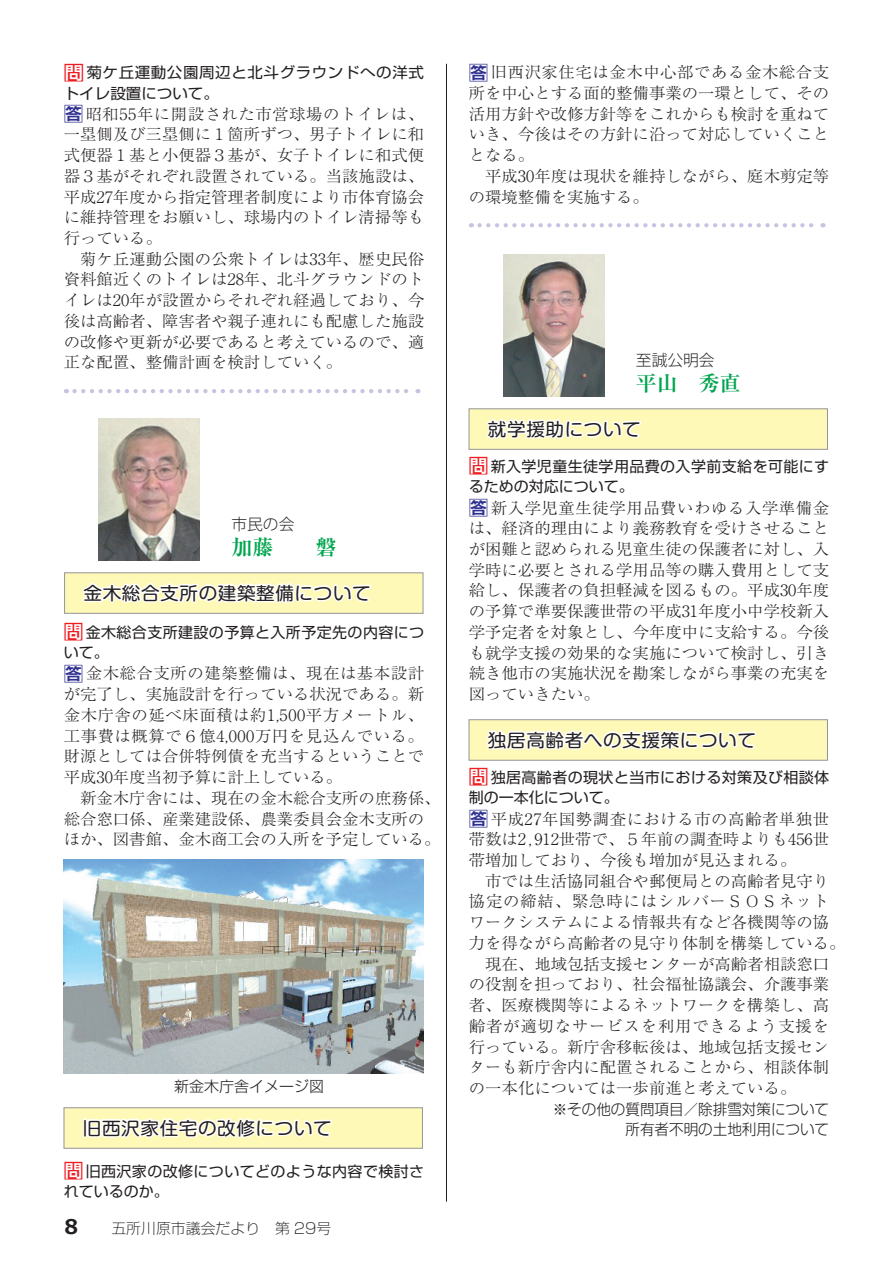
<style>
.page{position:relative;width:893px;height:1263px;background:#fff}
.page>*{position:absolute;margin:0;border:0;box-sizing:border-box;transform-origin:0 0}
.t1{font:700 21px "Ryumin Pro";color:#00a54f}
.t2{font:700 20.25px "Meiryo";color:#231f20}
.t3{font:17.85px "Shin M Go Pro";letter-spacing:.03em;color:#231f20;scale:1.05 1}
.t4{font:300 15.75px/20.7px "Ryumin Pro";color:#231f20;scale:1.04 1}
.t5{font:300 15.75px "Koz Go Pro";color:#231f20}
.t6{font:300 15px/20.7px "Shin Go Pro";color:#231f20;text-align:right}
.t7{font:14.85px/20.7px "Shin Go Pro";letter-spacing:.025em;color:#231f20}
.t8{font:14.85px/20.7px "Shin Go Pro";letter-spacing:.025em;color:#231f20;scale:1.05 1}
.t9{font:300 expanded 14.85px "Shin Go Pro";color:#231f20}
.t10{font:300 14.85px "Shin Go Pro";color:#231f20}
.s1{font-family:"Shin Go Pro De";font-weight:700;font-size:19.35px;color:#ee1d23}
.s2{font-family:"Shin Go Pro De";font-weight:700;font-size:19.35px;color:#2e3092}
</style>
<div class="page">
<hr style="left:446px;top:64px;width:1px;height:1138px;background:#231f20">
<svg style="left:74px;top:389px;width:344px;height:4px"></svg>
<img style="left:64px;top:859px;width:359px;height:214px">
<div style="left:64px;top:1107px;width:359px;height:41px;background:#fff9b8;border:1px solid #939598"></div>
<svg style="left:82px;top:1055px;width:252px;height:83px"></svg>
<svg style="left:479px;top:223px;width:344px;height:4px"></svg>
<div style="left:469px;top:409px;width:359px;height:40px;background:#fff9b8"></div>
<svg style="left:486px;top:356px;width:157px;height:83px"></svg>
<img style="left:503px;top:255px;width:101px;height:141px">
<div style="left:469px;top:719px;width:359px;height:41px;background:#fff9b8;border:1px solid #939598"></div>
<svg style="left:484px;top:719px;width:274px;height:31px"></svg>
<div style="left:64px;top:573px;width:359px;height:40px;background:#fff9b8;border:1px solid #939598"></div>
<svg style="left:81px;top:520px;width:292px;height:94px"></svg>
<img style="left:99px;top:419px;width:101px;height:141px">
<p class="t8" style="left:64px;top:60px;width:345px"><span class="s1">問</span>菊ケ丘運動公園周辺と北斗グラウンドへの洋式トイレ設置について。</p>
<p class="t4" style="left:64px;top:102px;width:348px"><span class="s2">答</span>昭和55年に開設された市営球場のトイレは、一塁側及び三塁側に１箇所ずつ、男子トイレに和式便器１基と小便器３基が、女子トイレに和式便器３基がそれぞれ設置されている。当該施設は、平成27年度から指定管理者制度により市体育協会に維持管理をお願いし、球場内のトイレ清掃等も行っている。<br>　菊ケ丘運動公園の公衆トイレは33年、歴史民俗資料館近くのトイレは28年、北斗グラウンドのトイレは20年が設置からそれぞれ経過しており、今後は高齢者、障害者や親子連れにも配慮した施設の改修や更新が必要であると考えているので、適正な配置、整備計画を検討していく。</p>
<p class="t5" style="left:231px;top:514px;width:64px">市民の会</p>
<h1 class="t1" style="left:231px;top:531px;width:106px">加藤　　磐</h1>
<p class="t3" style="left:84px;top:579px;width:275px">金木総合支所の建築整備について</p>
<p class="t7" style="left:64px;top:620px;width:362px"><span class="s1">問</span>金木総合支所建設の予算と入所予定先の内容について。</p>
<p class="t4" style="left:64px;top:662px;width:364px"><span class="s2">答</span>金木総合支所の建築整備は、現在は基本設計が完了し、実施設計を行っている状況である。新金木庁舎の延べ床面積は約1,500平方メートル、工事費は概算で６億4,000万円を見込んでいる。財源としては合併特例債を充当するということで平成30年度当初予算に計上している。<br>　新金木庁舎には、現在の金木総合支所の庶務係、総合窓口係、産業建設係、農業委員会金木支所のほか、図書館、金木商工会の入所を予定している。</p>
<p class="t10" style="left:174px;top:1074px;width:151px">新金木庁舎イメージ図</p>
<p class="t3" style="left:83px;top:1113px;width:239px">旧西沢家住宅の改修について</p>
<p class="t7" style="left:64px;top:1159px;width:362px"><span class="s1">問</span>旧西沢家の改修についてどのような内容で検討されているのか。</p>
<p class="t2" style="left:64px;top:1212px;width:15px">8</p>
<p class="t9" style="left:111px;top:1216px;width:221px">五所川原市議会だより　第 29号</p>
<p class="t4" style="left:469px;top:61px;width:348px"><span class="s2">答</span>旧西沢家住宅は金木中心部である金木総合支所を中心とする面的整備事業の一環として、その活用方針や改修方針等をこれからも検討を重ねていき、今後はその方針に沿って対応していくこととなる。<br>　平成30年度は現状を維持しながら、庭木剪定等の環境整備を実施する。</p>
<p class="t5" style="left:636px;top:350px;width:80px">至誠公明会</p>
<h1 class="t1" style="left:636px;top:367px;width:106px">平山　秀直</h1>
<p class="t3" style="left:488px;top:415px;width:147px">就学援助について</p>
<p class="t7" style="left:469px;top:454px;width:362px"><span class="s1">問</span>新入学児童生徒学用品費の入学前支給を可能にするための対応について。</p>
<p class="t4" style="left:469px;top:496px;width:348px;text-align:justify"><span class="s2">答</span>新入学児童生徒学用品費いわゆる入学準備金は、経済的理由により義務教育を受けさせることが困難と認められる児童生徒の保護者に対し、入学時に必要とされる学用品等の購入費用として支給し、保護者の負担軽減を図るもの。平成30年度の予算で準要保護世帯の平成31年度小中学校新入学予定者を対象とし、今年度中に支給する。今後も就学支援の効果的な実施について検討し、引き続き他市の実施状況を勘案しながら事業の充実を図っていきたい。</p>
<p class="t3" style="left:488px;top:725px;width:257px">独居高齢者への支援策について</p>
<p class="t7" style="left:469px;top:765px;width:362px"><span class="s1">問</span>独居高齢者の現状と当市における対策及び相談体制の一本化について。</p>
<p class="t4" style="left:469px;top:807px;width:364px"><span class="s2">答</span>平成27年国勢調査における市の高齢者単独世帯数は2,912世帯で、５年前の調査時よりも456世帯増加しており、今後も増加が見込まれる。<br>　市では生活協同組合や郵便局との高齢者見守り協定の締結、緊急時にはシルバーＳＯＳネットワークシステムによる情報共有など各機関等の協力を得ながら高齢者の見守り体制を構築している。　現在、地域包括支援センターが高齢者相談窓口の役割を担っており、社会福祉協議会、介護事業者、医療機関等によるネットワークを構築し、高齢者が適切なサービスを利用できるよう支援を行っている。新庁舎移転後は、地域包括支援センターも新庁舎内に配置されることから、相談体制の一本化については一歩前進と考えている。</p>
<p class="t6" style="left:553px;top:1096px;width:278px">※その他の質問項目／除排雪対策について所有者不明の土地利用について</p>
</div>
